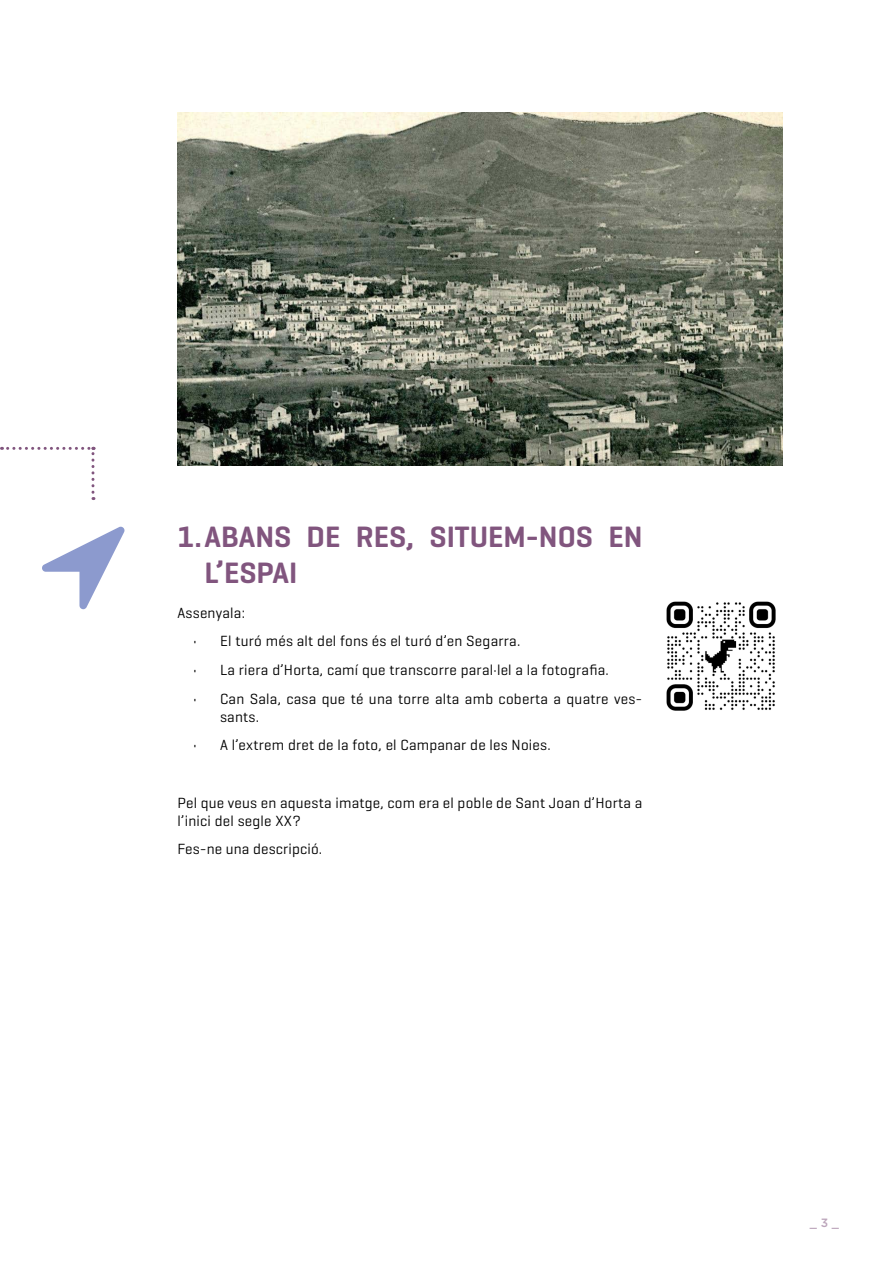
<style>
.page{position:relative;width:893px;height:1263px;background:#fff}
.page>*{position:absolute;margin:0;border:0;box-sizing:border-box;transform-origin:0 0}
.t1{font:600 30px/36px "Geogrotesque";color:#81557e}
.t2{font:15px/18px "Geogrotesque";letter-spacing:.015em;color:#000}
.t3{font:500 12px "Gotham";color:#bca5bb}
</style>
<div class="page">
<img style="left:666px;top:601px;width:110px;height:110px">
<svg style="left:2px;top:447px;width:92px;height:53px"></svg>
<img style="left:178px;top:112px;width:604px;height:354px">
<h1 class="t1" style="left:205px;top:518px;width:439px;text-indent:-27px">1.ABANS DE RES, SITUEM-NOS EN<br>L’ESPAI</h1>
<p class="t2" style="left:178px;top:603px;width:69px">Assenyala:</p>
<p class="t2" style="left:193px;top:632px;width:329px">• El turó més alt del fons és el turó d’en Segarra.</p>
<p class="t2" style="left:193px;top:660px;width:417px">• La riera d’Horta, camí que transcorre paral·lel a la fotografia.</p>
<p class="t2" style="left:220px;top:689px;width:424px;text-indent:-27px">• Can Sala, casa que té una torre alta amb coberta a quatre ves&shy;sants.</p>
<p class="t2" style="left:193px;top:736px;width:359px">• A l’extrem dret de la foto, el Campanar de les Noies.</p>
<p class="t2" style="left:178px;top:793px;width:466px">Pel que veus en aquesta imatge, com era el poble de Sant Joan d’Horta a l’inici del segle XX?</p>
<p class="t2" style="left:178px;top:840px;width:146px">Fes-ne una descripció.</p>
<p class="t3" style="left:810px;top:1215px;width:31px">_ 3 _</p>
</div>
